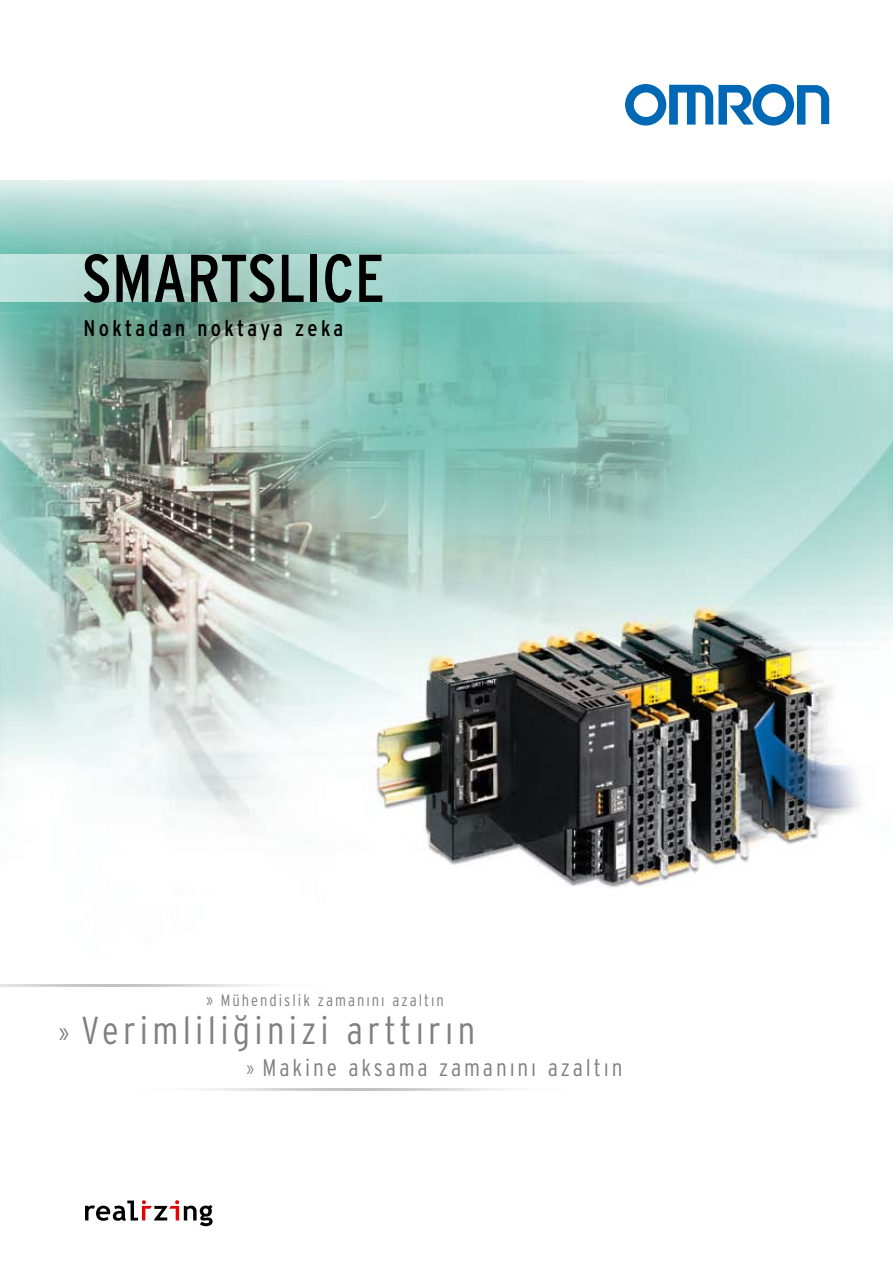
<style>
.page{position:relative;width:893px;height:1263px;background:#fff}
.page>*{position:absolute;margin:0;border:0;box-sizing:border-box;transform-origin:0 0}
.t1{font:condensed 67.5px "Interstate CE";color:#000}
.t2{font:300 condensed 39px "Interstate CE";letter-spacing:.11em;color:#808080}
.t3{font:300 condensed 24px "Interstate CE";letter-spacing:.12em;color:#808080}
.t4{font:condensed 22.5px "Interstate CE";letter-spacing:.145em;color:#000}
.t5{font:300 condensed 16.5px "Interstate CE";letter-spacing:.12em;color:#808080}
.s1{font-size:15px}
.s2{font-size:22.5px}
.s3{font-size:16.5px}
</style>
<div class="page">
<img style="left:0;top:180px;width:893px;height:1047px">
<img style="left:0;top:984px;width:410px;height:2px">
<img style="left:125px;top:1089px;width:531px;height:1px">
<img style="left:0;top:255px;width:893px;height:47px">
<svg style="left:625px;top:84px;width:204px;height:42px"></svg>
<svg style="left:85px;top:1200px;width:128px;height:26px"></svg>
<h1 class="t1" style="left:82px;top:237px;width:304px">SMARTSLICE</h1>
<p class="t4" style="left:83px;top:314px;width:261px">Noktadan noktaya zeka</p>
<p class="t5" style="left:206px;top:990px;width:239px"><span class="s1">»</span> Mühendislik zamanını azaltın</p>
<h2 class="t2" style="left:59px;top:1007px;width:418px"><span class="s2">»</span> Verimliliğinizi arttırın</h2>
<p class="t3" style="left:246px;top:1053px;width:377px"><span class="s3">»</span> Makine aksama zamanını azaltın</p>
</div>
